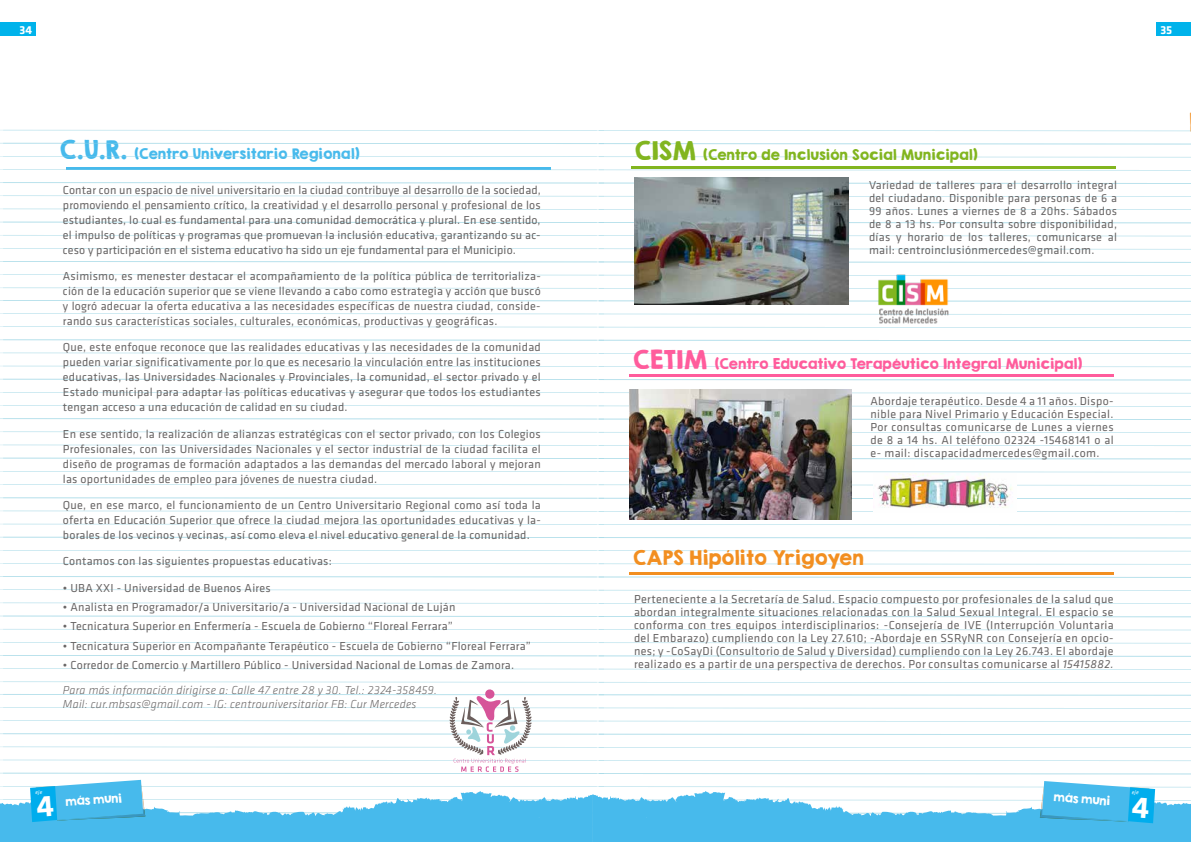
<style>
.page{position:relative;width:1191px;height:842px;background:#fff}
.page>*{position:absolute;margin:0;border:0;box-sizing:border-box;transform-origin:0 0}
.t1{font:18px "KG Second Chances Solid";letter-spacing:.03em;color:#f28f21}
.t2{font:13px "KG Second Chances Solid";letter-spacing:.03em;color:#ff5c9c}
.t3{font:13px "KG Second Chances Solid";letter-spacing:.03em;color:#82b51f}
.t4{font:13px "KG Second Chances Solid";letter-spacing:.03em;color:#47baec}
.t5{font:12px/15px "Klavika";letter-spacing:.02em;color:#696666;text-align:justify}
.t6{font:italic 300 12px/14px "Klavika";letter-spacing:.02em;color:#696666}
.t7{font:700 12px "Klavika";color:#fff}
.t8{font:11px "KG Second Chances Solid";color:#fff}
.s1{font-size:23px}
.s2{font-style:italic}
</style>
<div class="page">
<div style="left:0;top:23px;width:36px;height:13px;background:#00b3eb"></div>
<div style="left:1156px;top:23px;width:35px;height:13px;background:#00b3eb"></div>
<hr style="left:67px;top:168px;width:484px;height:2px;background:#47baec">
<svg style="left:3px;top:511px;width:1188px;height:1px"></svg>
<svg style="left:0;top:524px;width:1191px;height:1px"></svg>
<svg style="left:0;top:537px;width:1191px;height:1px"></svg>
<svg style="left:0;top:550px;width:1191px;height:1px"></svg>
<svg style="left:0;top:563px;width:1191px;height:2px"></svg>
<svg style="left:0;top:576px;width:1191px;height:2px"></svg>
<svg style="left:0;top:589px;width:1191px;height:2px"></svg>
<svg style="left:3px;top:603px;width:1188px;height:1px"></svg>
<svg style="left:0;top:616px;width:1191px;height:1px"></svg>
<svg style="left:0;top:629px;width:1191px;height:1px"></svg>
<svg style="left:0;top:642px;width:1190px;height:1px"></svg>
<svg style="left:0;top:655px;width:1191px;height:2px"></svg>
<svg style="left:0;top:668px;width:1191px;height:2px"></svg>
<svg style="left:0;top:497px;width:1191px;height:2px;background:#d9eef4"></svg>
<svg style="left:0;top:313px;width:1191px;height:2px"></svg>
<svg style="left:0;top:326px;width:1191px;height:2px"></svg>
<svg style="left:0;top:339px;width:1191px;height:2px"></svg>
<svg style="left:3px;top:353px;width:1188px;height:1px"></svg>
<svg style="left:0;top:366px;width:1191px;height:1px"></svg>
<svg style="left:0;top:379px;width:1191px;height:1px"></svg>
<svg style="left:0;top:392px;width:1176px;height:1px"></svg>
<svg style="left:0;top:405px;width:1191px;height:2px"></svg>
<svg style="left:0;top:418px;width:1191px;height:2px"></svg>
<svg style="left:0;top:431px;width:1191px;height:2px"></svg>
<svg style="left:0;top:445px;width:1191px;height:1px"></svg>
<svg style="left:0;top:458px;width:1191px;height:1px"></svg>
<svg style="left:0;top:471px;width:1191px;height:1px"></svg>
<svg style="left:0;top:484px;width:1191px;height:2px"></svg>
<svg style="left:0;top:300px;width:1191px;height:2px"></svg>
<svg style="left:0;top:130px;width:1191px;height:1px"></svg>
<svg style="left:0;top:143px;width:1191px;height:1px"></svg>
<svg style="left:0;top:156px;width:1180px;height:1px"></svg>
<svg style="left:0;top:169px;width:1191px;height:2px"></svg>
<svg style="left:0;top:182px;width:1191px;height:2px"></svg>
<svg style="left:0;top:195px;width:1191px;height:2px"></svg>
<svg style="left:3px;top:209px;width:1188px;height:1px"></svg>
<svg style="left:0;top:222px;width:1191px;height:1px"></svg>
<svg style="left:0;top:235px;width:1191px;height:1px"></svg>
<svg style="left:0;top:248px;width:1191px;height:2px"></svg>
<svg style="left:0;top:261px;width:1191px;height:2px"></svg>
<svg style="left:0;top:274px;width:1191px;height:2px"></svg>
<svg style="left:20px;top:288px;width:1171px;height:1px"></svg>
<hr style="left:631px;top:167px;width:484px;height:2px;background:#82b51f">
<img style="left:634px;top:178px;width:214px;height:126px">
<img style="left:866px;top:274px;width:92px;height:54px">
<hr style="left:629px;top:374px;width:484px;height:2px;background:#ff5c9c">
<hr style="left:629px;top:573px;width:484px;height:2px;background:#f28f21">
<img style="left:629px;top:390px;width:223px;height:130px">
<img style="left:873px;top:474px;width:143px;height:38px">
<svg style="left:0;top:681px;width:1191px;height:93px"></svg>
<svg style="left:0;top:780px;width:1191px;height:62px"></svg>
<p class="t7" style="left:20px;top:23px;width:14px">34</p>
<p class="t7" style="left:1160px;top:23px;width:13px">35</p>
<p class="t4" style="left:60px;top:145px;width:301px"><span class="s1">C.U.R.</span> (Centro Universitario Regional)</p>
<p class="t3" style="left:635px;top:146px;width:344px"><span class="s1">CISM</span> (Centro de Inclusión Social Municipal)</p>
<p class="t5" style="left:869px;top:179px;width:250px;line-height:13px">Variedad de talleres para el desarrollo integral del ciudadano. Disponible para personas de 6 a 99 años. Lunes a viernes de 8 a 20hs. Sábados de 8 a 13 hs. Por consulta sobre disponibilidad, días y horario de los talleres, comunicarse al mail: centroinclusiónmercedes@gmail.com.</p>
<p class="t5" style="left:63px;top:182px;width:479px">Contar con un espacio de nivel universitario en la ciudad contribuye al desarrollo de la sociedad, promoviendo el pensamiento crítico, la creatividad y el desarrollo personal y profesional de los estudiantes, lo cual es fundamental para una comunidad democrática y plural. En ese sentido, el impulso de políticas y programas que promuevan la inclusión educativa, garantizando su ac&shy;ceso y participación en el sistema educativo ha sido un eje fundamental para el Municipio.</p>
<p class="t5" style="left:63px;top:269px;width:479px">Asimismo, es menester destacar el acompañamiento de la política pública de territorializa&shy;ción de la educación superior que se viene llevando a cabo como estrategia y acción que buscó y logró adecuar la oferta educativa a las necesidades específicas de nuestra ciudad, conside&shy;rando sus características sociales, culturales, económicas, productivas y geográficas.</p>
<p class="t5" style="left:63px;top:340px;width:479px">Que, este enfoque reconoce que las realidades educativas y las necesidades de la comunidad pueden variar significativamente por lo que es necesario la vinculación entre las instituciones educativas, las Universidades Nacionales y Provinciales, la comunidad, el sector privado y el Estado municipal para adaptar las políticas educativas y asegurar que todos los estudiantes tengan acceso a una educación de calidad en su ciudad.</p>
<p class="t5" style="left:63px;top:426px;width:479px">En ese sentido, la realización de alianzas estratégicas con el sector privado, con los Colegios Profesionales, con las Universidades Nacionales y el sector industrial de la ciudad facilita el diseño de programas de formación adaptados a las demandas del mercado laboral y mejoran las oportunidades de empleo para jóvenes de nuestra ciudad.</p>
<p class="t5" style="left:63px;top:498px;width:479px">Que, en ese marco, el funcionamiento de un Centro Universitario Regional como así toda la oferta en Educación Superior que ofrece la ciudad mejora las oportunidades educativas y la&shy;borales de los vecinos y vecinas, así como eleva el nivel educativo general de la comunidad.</p>
<p class="t5" style="left:63px;top:554px;width:270px">Contamos con las siguientes propuestas educativas:</p>
<p class="t5" style="left:63px;top:580px;width:209px">• UBA XXI - Universidad de Buenos Aires</p>
<p class="t5" style="left:63px;top:600px;width:394px">• Analista en Programador/a Universitario/a - Universidad Nacional de Luján</p>
<p class="t5" style="left:63px;top:619px;width:392px">• Tecnicatura Superior en Enfermería - Escuela de Gobierno “Floreal Ferrara”</p>
<p class="t5" style="left:63px;top:638px;width:470px">• Tecnicatura Superior en Acompañante Terapéutico - Escuela de Gobierno “Floreal Ferrara”</p>
<p class="t5" style="left:63px;top:658px;width:453px">• Corredor de Comercio y Martillero Público - Universidad Nacional de Lomas de Zamora.</p>
<p class="t6" style="left:63px;top:684px;width:375px">Para más información dirigirse a: Calle 47 entre 28 y 30. Tel.: 2324-358459.<br>Mail: cur.mbsas@gmail.com - IG: centrouniversitarior FB: Cur Mercedes</p>
<p class="t2" style="left:633px;top:355px;width:450px"><span class="s1">CETIM</span> (Centro Educativo Terapéutico Integral Municipal)</p>
<p class="t5" style="left:870px;top:395px;width:245px;line-height:13px">Abordaje terapéutico. Desde 4 a 11 años. Dispo&shy;nible para Nivel Primario y Educación Especial.<br>Por consultas comunicarse de Lunes a viernes de 8 a 14 hs. Al teléfono 02324 -15468141 o al e- mail: discapacidadmercedes@gmail.com.</p>
<h1 class="t1" style="left:633px;top:546px;width:232px">CAPS Hipólito Yrigoyen</h1>
<p class="t5" style="left:634px;top:593px;width:481px;line-height:13px">Perteneciente a la Secretaría de Salud. Espacio compuesto por profesionales de la salud que abordan integralmente situaciones relacionadas con la Salud Sexual Integral. El espacio se conforma con tres equipos interdisciplinarios: -Consejería de IVE (Interrupción Voluntaria del Embarazo) cumpliendo con la Ley 27.610; -Abordaje en SSRyNR con Consejería en opcio&shy;nes; y -CoSayDi (Consultorio de Salud y Diversidad) cumpliendo con la Ley 26.743. El abordaje realizado es a partir de una perspectiva de derechos. Por consultas comunicarse al <span class="s2">15415882.</span></p>
<p class="t8" style="left:65px;top:794px;width:58px;rotate:-4deg">más muni</p>
<p class="t8" style="left:1054px;top:790px;width:58px;rotate:4deg">más muni</p>
</div>
